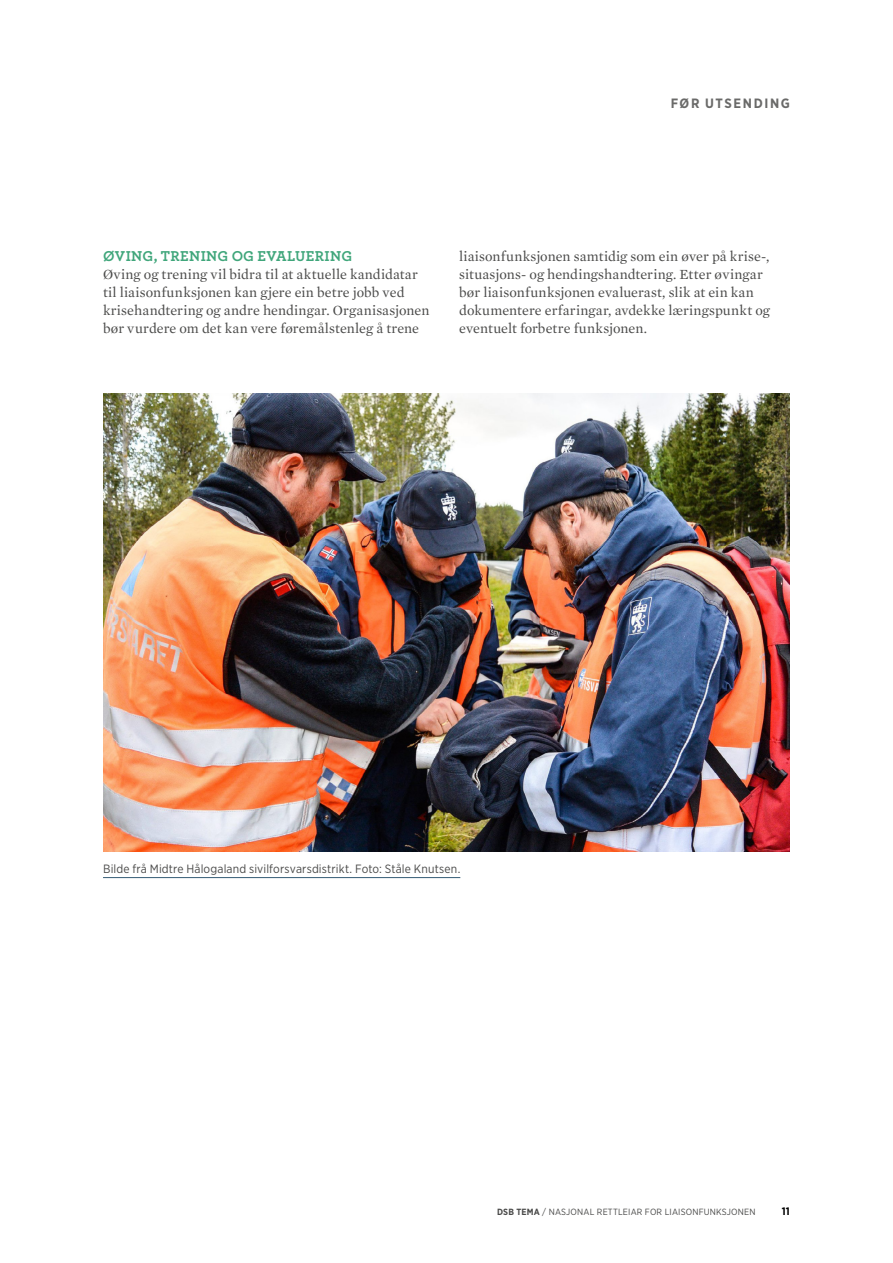
<style>
.page{position:relative;width:893px;height:1263px;background:#fff}
.page>*{position:absolute;margin:0;border:0;box-sizing:border-box;transform-origin:0 0}
.t1{font:700 15px "Archer";letter-spacing:.025em;color:#40a67b}
.t2{font:14.25px/18px "Mercury Text G1";letter-spacing:.005em;color:#4a4a49}
.t3{font:700 13.5px "Gotham Narrow";color:#6a6a69}
.t4{font:12px "Gotham Narrow";letter-spacing:.015em;color:#4a4a49}
.t5{font:700 10.8px "Gotham Narrow";color:#000}
.t6{font:9px "Gotham Narrow";letter-spacing:.02em;color:#4a4a49}
.s1{font-weight:700}
</style>
<div class="page">
<img style="left:103px;top:394px;width:687px;height:457px">
<hr style="left:103px;top:877px;width:357px;height:1px;background:#345c75">
<p class="t3" style="left:671px;top:95px;width:55px">FØR UTSENDIN</p>
<p class="t3" style="left:781px;top:95px;width:11px">G</p>
<p class="t1" style="left:103px;top:244px;width:251px">ØVING, TRENING OG EVALUERING</p>
<p class="t2" style="left:103px;top:264px;width:328px">Øving og trening vil bidra til at aktuelle kandidatar til liaisonfunksjonen kan gjere ein betre jobb ved krisehandtering og andre hendingar. Organisasjonen bør vurdere om det kan vere føremålstenleg å trene</p>
<p class="t2" style="left:459px;top:246px;width:312px">liaisonfunksjonen samtidig som ein øver på krise-, situasjons- og hendingshandtering. Etter øvingar bør liaisonfunksjonen evaluerast, slik at ein kan dokumentere erfaringar, avdekke læringspunkt og eventuelt forbetre funksjonen.</p>
<p class="t4" style="left:103px;top:861px;width:359px">Bilde frå Midtre Hålogaland sivilforsvarsdistrikt. Foto: Ståle Knutsen.</p>
<p class="t6" style="left:497px;top:1206px;width:259px"><span class="s1">DSB TEMA</span> / Nasjonal rettleiar for liaison-fun ksjon en</p>
<p class="t5" style="left:782px;top:1204px;width:10px">11</p>
</div>
